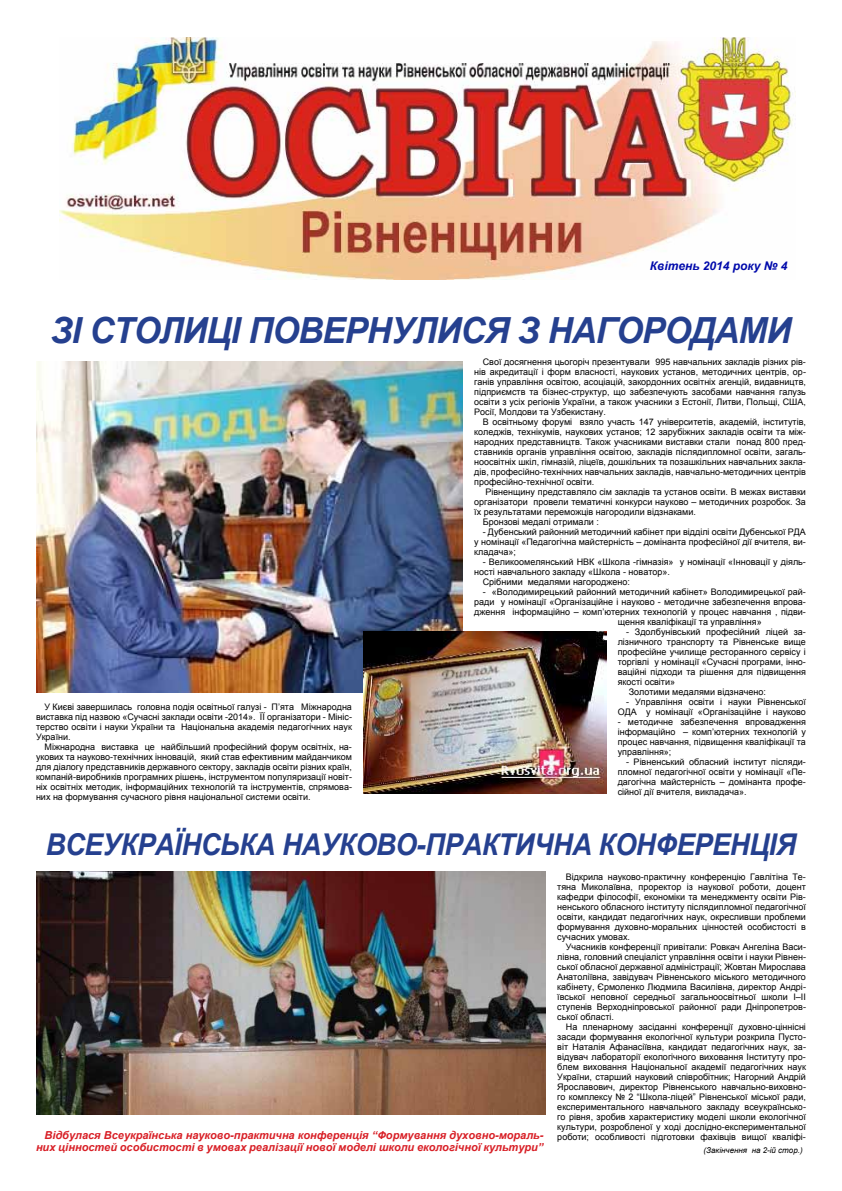
<style>
.page{position:relative;width:842px;height:1191px;background:#fff}
.page>*{position:absolute;margin:0;border:0;box-sizing:border-box;transform-origin:0 0}
.t1{font:italic 700 36px "Arial";letter-spacing:-.025em;color:#25408f;scale:.96 1}
.t2{font:italic 700 30px "Arial";letter-spacing:-.02em;color:#25408f;scale:.92 1}
.t3{font:italic 700 12px "Arial";color:#0009ab}
.t4{font:italic 700 11px/12px "Arial";color:#d81f26;text-align:right}
.t5{font:9px/10px "Arial";color:#000;text-align:justify}
.t6{font:italic 8px "Arial";color:#000}
</style>
<div class="page">
<img style="left:60px;top:37px;width:736px;height:243px">
<img style="left:36px;top:362px;width:427px;height:330px">
<img style="left:363px;top:632px;width:243px;height:162px">
<img style="left:36px;top:871px;width:509px;height:243px">
<h3 class="t3" style="left:650px;top:258px;width:139px">Квітень 2014 року № 4</h3>
<h1 class="t1" style="left:51px;top:307px;width:773px">Зі столиці повернулися з нагородами</h1>
<p class="t5" style="left:36px;top:702px;width:317px;text-indent:9px">У Києві завершилась головна подія освітньої галузі - П’ята Міжнародна виставка під назвою «Сучасні заклади освіти -2014». ЇЇ організатори - Мініс&shy;терство освіти і науки України та Національна академія педагогічних наук України.</p>
<p class="t5" style="left:36px;top:742px;width:317px;text-indent:9px">Міжнародна виставка це найбільший професійний форум освітніх, на&shy;укових та науково-технічних інновацій, який став ефективним майданчиком для діалогу представників державного сектору, закладів освіти різних країн, компаній-виробників програмних рішень, інструментом популяризації новіт&shy;ніх освітніх методик, інформаційних технологій та інструментів, спрямова&shy;них на формування сучасного рівня національної системи освіти.</p>
<p class="t5" style="left:474px;top:357px;width:333px;text-indent:9px">Свої досягнення цьогоріч презентували 995 навчальних закладів різних рів&shy;нів акредитації і форм власності, наукових установ, методичних центрів, ор&shy;ганів управління освітою, асоціацій, закордонних освітніх агенцій, видавництв, підприємств та бізнес-структур, що забезпечують засобами навчання галузь освіти з усіх регіонів України, а також учасники з Естонії, Литви, Польщі, США, Росії, Молдови та Узбекистану.</p>
<p class="t5" style="left:474px;top:417px;width:333px;text-indent:9px">В освітньому форумі взяло участь 147 університетів, академій, інститутів, коледжів, технікумів, наукових установ; 12 зарубіжних закладів освіти та між&shy;народних представництв. Також учасниками виставки стали понад 800 пред&shy;ставників органів управління освітою, закладів післядипломної освіти, загаль&shy;ноосвітніх шкіл, гімназій, ліцеїв, дошкільних та позашкільних навчальних закла&shy;дів, професійно-технічних навчальних закладів, навчально-методичних центрів професійно-технічної освіти.</p>
<p class="t5" style="left:485px;top:487px;width:322px">Рівненщину представляло сім закладів та установ освіти. В межах виставки</p>
<p class="t5" style="left:474px;top:497px;width:333px">організатори провели тематичні конкурси науково – методичних розробок. За</p>
<p class="t5" style="left:474px;top:507px;width:223px">їх результатами переможців нагородили відзнаками.</p>
<p class="t5" style="left:483px;top:517px;width:118px">Бронзові медалі отримали :</p>
<p class="t5" style="left:474px;top:527px;width:333px;text-indent:9px">- Дубенський районний методичний кабінет при відділі освіти Дубенської РДА у номінації «Педагогічна майстерність – домінанта професійної дії вчителя, ви&shy;кладача»;</p>
<p class="t5" style="left:483px;top:557px;width:325px">- Великоомелянський НВК «Школа -гімназія» у номінації «Інновації у діяль-</p>
<p class="t5" style="left:474px;top:567px;width:197px">ності навчального закладу «Школа - новатор».</p>
<p class="t5" style="left:483px;top:577px;width:149px">Срібними медалями нагороджено:</p>
<p class="t5" style="left:483px;top:587px;width:325px">- «Володимирецький районний методичний кабінет» Володимирецької рай-</p>
<p class="t5" style="left:474px;top:597px;width:333px">ради у номінації «Організаційне і науково - методичне забезпечення впрова-</p>
<p class="t5" style="left:474px;top:607px;width:333px">дження інформаційно – комп’ютерних технологій у процес навчання , підви-</p>
<p class="t5" style="left:618px;top:617px;width:146px">щення кваліфікації та управління»</p>
<p class="t5" style="left:626px;top:627px;width:181px">- Здолбунівський професійний ліцей за-</p>
<p class="t5" style="left:618px;top:637px;width:190px">лізничного транспорту та Рівненське вище</p>
<p class="t5" style="left:618px;top:647px;width:190px">професійне училище ресторанного сервісу і</p>
<p class="t5" style="left:618px;top:657px;width:190px">торгівлі у номінації «Сучасні програми, інно-</p>
<p class="t5" style="left:618px;top:667px;width:190px">ваційні підходи та рішення для підвищення</p>
<p class="t5" style="left:618px;top:677px;width:59px">якості освіти»</p>
<p class="t5" style="left:629px;top:687px;width:139px">Золотими медалями відзначено:</p>
<p class="t5" style="left:618px;top:697px;width:190px;text-align:right">- Управління освіти і науки Рівненської<br>ОДА у номінації «Організаційне і науково</p>
<p class="t5" style="left:618px;top:717px;width:190px">- методичне забезпечення впровадження інформаційно – комп’ютерних технологій у процес навчання, підвищення кваліфікації та управління»;</p>
<p class="t5" style="left:618px;top:757px;width:190px;text-indent:9px">- Рівненський обласний інститут післяди&shy;пломної педагогічної освіти у номінації «Пе&shy;дагогічна майстерність – домінанта профе&shy;сійної дії вчителя, викладача».</p>
<h2 class="t2" style="left:46px;top:824px;width:817px">Всеукраїнська науково-практична конференція</h2>
<p class="t4" style="left:36px;top:1129px;width:509px">Відбулася Всеукраїнська науково-практична конференція “Формування духовно-мораль&shy;них цінностей особистості в умовах реалізації нової моделі школи екологічної культури”</p>
<p class="t5" style="left:557px;top:872px;width:250px;text-indent:9px">Відкрила науково-практичну конференцію Гавлітіна Те&shy;тяна Миколаївна, проректор із наукової роботи, доцент кафедри філософії, економіки та менеджменту освіти Рів&shy;ненського обласного інституту післядипломної педагогічної освіти, кандидат педагогічних наук, окресливши проблеми формування духовно-моральних цінностей особистості в сучасних умовах.</p>
<p class="t5" style="left:557px;top:942px;width:250px;text-indent:9px">Учасників конференції привітали: Ровкач Ангеліна Васи&shy;лівна, головний спеціаліст управління освіти і науки Рівнен&shy;ської обласної державної адміністрації; Жовтан Мирослава Анатоліївна, завідувач Рівненського міського методичного кабінету, Єрмоленко Людмила Василівна, директор Андрі&shy;ївської неповної середньої загальноосвітньої школи І–ІІ ступенів Верходніпровської районної ради Дніпропетров&shy;ської області.</p>
<p class="t5" style="left:557px;top:1022px;width:250px;text-indent:9px">На пленарному засіданні конференції духовно-ціннісні засади формування екологічної культури розкрила Пусто&shy;віт Наталія Афанасіївна, кандидат педагогічних наук, за&shy;відувач лабораторії екологічного виховання Інституту про&shy;блем виховання Національної академії педагогічних наук України, старший науковий співробітник; Нагорний Андрій Ярославович, директор Рівненського навчально-виховно&shy;го комплексу № 2 “Школа-ліцей” Рівненської міської ради, експериментального навчального закладу всеукраїнсько&shy;го рівня, зробив характеристику моделі школи екологічної культури, розробленої у ході дослідно-експериментальної роботи; особливості підготовки фахівців вищої кваліфі-</p>
<p class="t6" style="left:703px;top:1144px;width:101px">(Закінчення на 2-ій стор.)</p>
</div>
